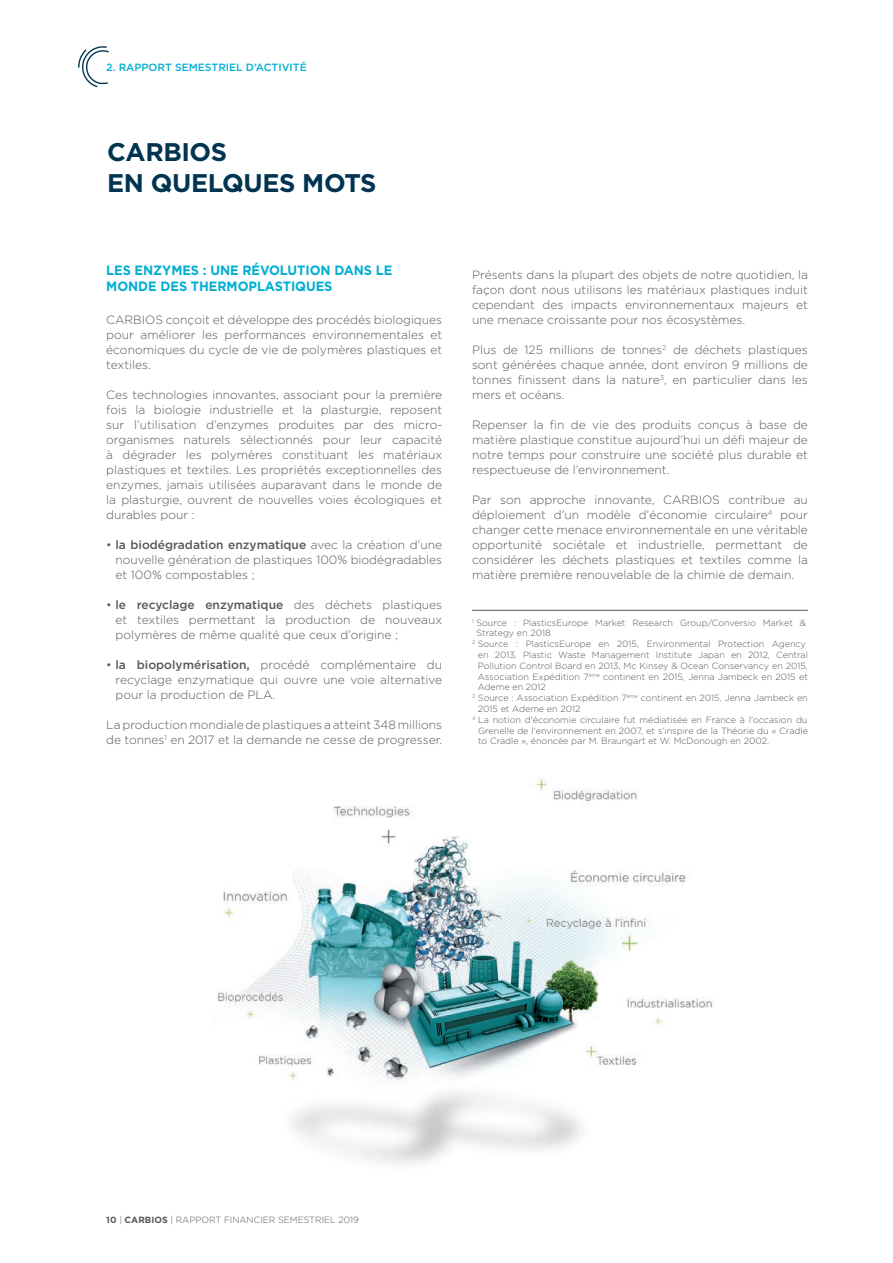
<style>
.page{position:relative;width:893px;height:1263px;background:#fff}
.page>*{position:absolute;margin:0;border:0;box-sizing:border-box;transform-origin:0 0}
.t1{font:700 25.5px/30.6px "Gotham";letter-spacing:-.015em;color:#013451}
.t2{font:700 13.5px/16.2px "Gotham";letter-spacing:-.005em;color:#00aed3;scale:.95 1}
.t3{font:300 12px/15px "Gotham";color:#57585a;text-align:justify}
.t4{font:500 10.5px "Gotham";color:#00aed3}
.t5{font:300 9px "Gotham";color:#57585a}
.s1{font-weight:500}
.s2{font-weight:700}
.s3{font-style:italic}
</style>
<div class="page">
<img style="left:217px;top:777px;width:497px;height:387px">
<hr style="left:472px;top:610px;width:336px;height:1px;background:#57585a">
<svg style="left:78px;top:46px;width:31px;height:41px"></svg>
<p class="t4" style="left:106px;top:62px;width:202px">2. RAPPORT SEMESTRIEL D’ACTIVITÉ</p>
<h1 class="t1" style="left:107px;top:136px;width:271px">CARBIOS<br>EN QUELQUES MOTS</h1>
<p class="t2" style="left:106px;top:262px;width:302px">LES ENZYMES : UNE RÉVOLUTION DANS LE<br>MONDE DES THERMOPLASTIQUES</p>
<p class="t3" style="left:106px;top:312px;width:337px">CARBIOS conçoit et développe des procédés biologiques pour améliorer les performances environnementales et économiques du cycle de vie de polymères plastiques et textiles.</p>
<p class="t3" style="left:106px;top:387px;width:337px">Ces technologies innovantes, associant pour la première fois la biologie industrielle et la plasturgie, reposent sur l’utilisation d’enzymes produites par des micro&shy;organismes naturels sélectionnés pour leur capacité à dégrader les polymères constituant les matériaux plastiques et textiles. Les propriétés exceptionnelles des enzymes, jamais utilisées auparavant dans le monde de la plasturgie, ouvrent de nouvelles voies écologiques et durables pour :</p>
<p class="t3" style="left:116px;top:537px;width:328px;text-indent:-9px">• <span class="s1">la biodégradation enzymatique</span> avec la création d’une nouvelle génération de plastiques 100% biodégradables et 100% compostables ;</p>
<p class="t3" style="left:116px;top:597px;width:328px;text-indent:-9px">• <span class="s1">le recyclage enzymatique</span> des déchets plastiques et textiles permettant la production de nouveaux polymères de même qualité que ceux d’origine ;</p>
<p class="t3" style="left:116px;top:657px;width:328px;text-indent:-9px">• <span class="s1">la biopolymérisation,</span> procédé complémentaire du recyclage enzymatique qui ouvre une voie alternative pour la production de PLA.</p>
<p class="t3" style="left:106px;top:717px;width:337px">La production mondiale de plastiques a atteint 348 millions de tonnes<sup>1</sup> en 2017 et la demande ne cesse de progresser.</p>
<p class="t3" style="left:472px;top:267px;width:337px">Présents dans la plupart des objets de notre quotidien, la façon dont nous utilisons les matériaux plastiques induit cependant des impacts environnementaux majeurs et une menace croissante pour nos écosystèmes.</p>
<p class="t3" style="left:472px;top:342px;width:337px">Plus de 125 millions de tonnes<sup>2</sup> de déchets plastiques sont générées chaque année, dont environ 9 millions de tonnes finissent dans la nature<sup>3</sup>, en particulier dans les mers et océans.</p>
<p class="t3" style="left:472px;top:417px;width:337px">Repenser la fin de vie des produits conçus à base de matière plastique constitue aujourd’hui un défi majeur de notre temps pour construire une société plus durable et respectueuse de l’environnement.</p>
<p class="t3" style="left:472px;top:492px;width:337px">Par son approche innovante, CARBIOS contribue au déploiement d’un modèle d’économie circulaire<sup>4</sup> pour changer cette menace environnementale en une véritable opportunité sociétale et industrielle, permettant de considérer les déchets plastiques et textiles comme la matière première renouvelable de la chimie de demain.</p>
<p class="t5" style="left:472px;top:617px;width:336px"><sup>1</sup> Source : PlasticsEurope Market Research Group/Conversio Market &amp;</p>
<p class="t5" style="left:476px;top:628px;width:76px">Strategy en 2018</p>
<p class="t5" style="left:472px;top:639px;width:335px"><sup>2</sup> Source : PlasticsEurope en 2015, Environmental Protection Agency</p>
<p class="t5" style="left:478px;top:650px;width:332px">en 2013, Plastic Waste Management Institute Japan en 2012, Central</p>
<p class="t5" style="left:478px;top:661px;width:332px">Pollution Control Board en 2013, Mc Kinsey &amp; Ocean Conservancy en 2015,</p>
<p class="t5" style="left:478px;top:671px;width:332px">Association Expédition 7<sup>ème</sup> continent en 2015, Jenna Jambeck en 2015 et</p>
<p class="t5" style="left:478px;top:682px;width:70px">Ademe en 2012</p>
<p class="t5" style="left:472px;top:693px;width:337px"><sup>3</sup> Source : Association Expédition 7<sup>ème</sup> continent en 2015, Jenna Jambeck en</p>
<p class="t5" style="left:478px;top:704px;width:104px">2015 et Ademe en 2012</p>
<p class="t5" style="left:472px;top:715px;width:337px"><sup>4</sup> La notion d'économie circulaire fut médiatisée en France à l'occasion du</p>
<p class="t5" style="left:478px;top:725px;width:331px">Grenelle de l'environnement en 2007, et s’inspire de la Théorie du « Cradle</p>
<p class="t5" style="left:478px;top:736px;width:293px">to Cradle », énoncée par M. Braungart et W. McDonough en 2002.</p>
<p class="t5" style="left:106px;top:1214px;width:254px"><span class="s2">10</span> <span class="s3">|</span> <span class="s2">CARBIOS</span> <span class="s3">|</span> RAPPORT FINANCIER SEMESTRIEL 2019</p>
</div>
